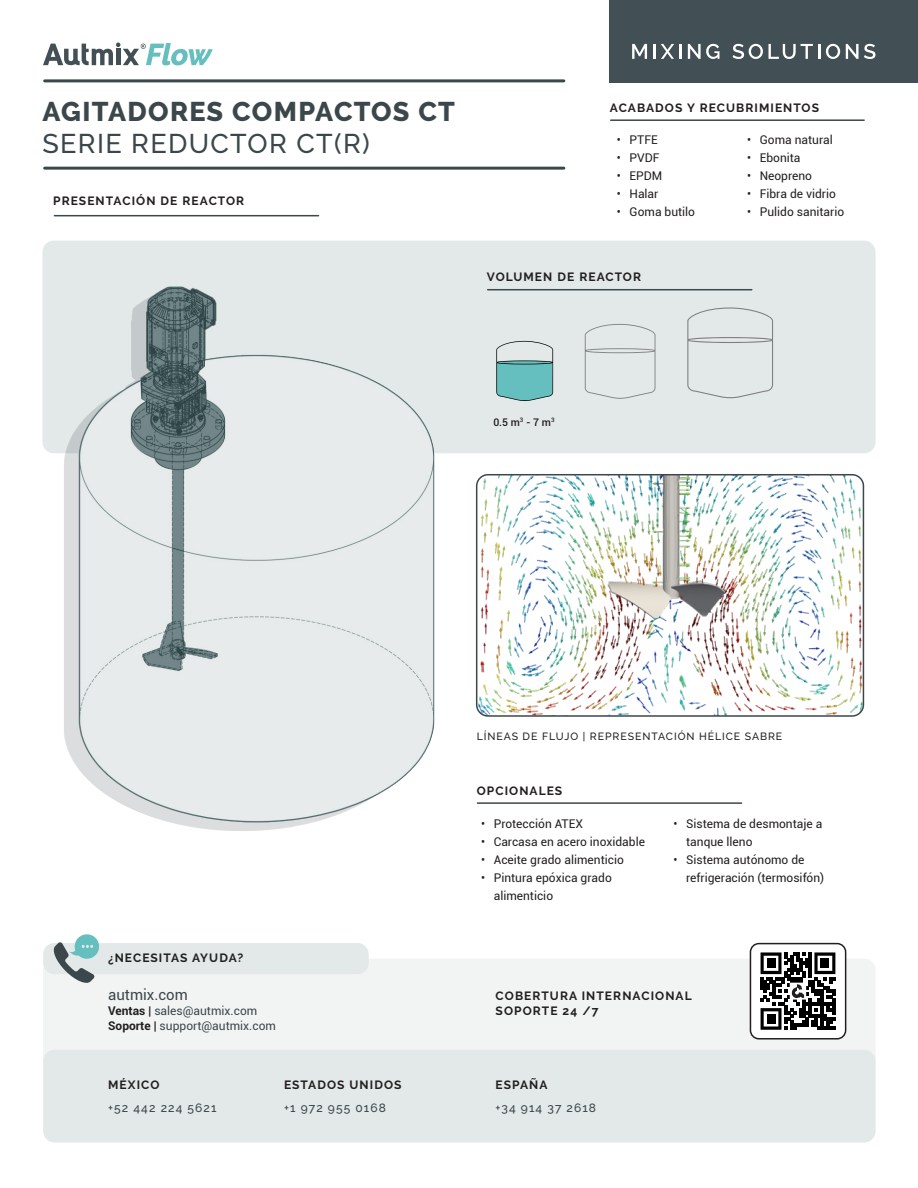
<style>
.page{position:relative;width:918px;height:1188px;background:#fff}
.page>*{position:absolute;margin:0;border:0;box-sizing:border-box;transform-origin:0 0}
.t1{font:800 27px "Raleway";letter-spacing:.045em;color:#3b474a}
.t2{font:500 27px "Raleway";letter-spacing:.05em;color:#3b474a}
.t3{font:15px "Roboto";color:#3b474a}
.t4{font:12px/18px "Roboto";color:#231f20}
.t5{font:700 12px "Raleway";letter-spacing:.09em;color:#231f20}
.t6{font:12px "Roboto";color:#3b474a}
.t7{font:500 12px "Raleway";letter-spacing:.09em;color:#3b474a}
.t8{font:500 10.5px "Raleway";letter-spacing:.09em;color:#231f20}
.t9{font:500 10.5px "Roboto";color:#231f20}
.s1{font-weight:700;color:#231f20}
.s2{color:#231f20}
</style>
<div class="page">
<div style="left:43px;top:241px;width:832px;height:212px;background:#e3e8e8;border-radius:11px"></div>
<img style="left:64px;top:286px;width:371px;height:545px">
<img style="left:477px;top:475px;width:386px;height:239px">
<div style="left:476px;top:474px;width:388px;height:243px;border:2px solid #3b474a;border-radius:11px"></div>
<svg style="left:585px;top:324px;width:70px;height:75px"></svg>
<svg style="left:496px;top:341px;width:57px;height:60px"></svg>
<svg style="left:687px;top:307px;width:86px;height:91px"></svg>
<div style="left:609px;top:0;width:309px;height:82px;background:#424f54"></div>
<hr style="left:45px;top:79px;width:519px;height:3px;background:#3b474a">
<svg style="left:632px;top:44px;width:15px;height:15px"></svg>
<svg style="left:654px;top:44px;width:27px;height:15px"></svg>
<svg style="left:688px;top:44px;width:31px;height:15px"></svg>
<svg style="left:732px;top:44px;width:31px;height:15px"></svg>
<svg style="left:769px;top:44px;width:51px;height:15px"></svg>
<svg style="left:826px;top:44px;width:14px;height:15px"></svg>
<svg style="left:846px;top:44px;width:29px;height:15px"></svg>
<hr style="left:45px;top:167px;width:519px;height:3px;background:#3b474a">
<svg style="left:43px;top:43px;width:170px;height:22px"></svg>
<hr style="left:611px;top:119px;width:253px;height:2px;background:#3b474a">
<hr style="left:54px;top:215px;width:265px;height:1px;background:#3b474a">
<hr style="left:488px;top:289px;width:264px;height:1px;background:#3b474a">
<hr style="left:477px;top:802px;width:265px;height:2px;background:#3b474a">
<div style="left:43px;top:959px;width:833px;height:108px;background:#f2f4f4;border-radius:11px"></div>
<div style="left:750px;top:944px;width:96px;height:95px;background:#fff;border-radius:9px"></div>
<div style="left:750px;top:943px;width:96px;height:97px;border:2px solid #231f20;border-radius:9px"></div>
<div style="left:43px;top:1050px;width:833px;height:92px;background:#e3e8e8;border-radius:11px"></div>
<div style="left:43px;top:943px;width:326px;height:31px;background:#e3e8e8;border-radius:11px"></div>
<svg style="left:51px;top:934px;width:48px;height:49px"></svg>
<svg style="left:761px;top:952px;width:75px;height:78px"></svg>
<p class="t1" style="left:43px;top:96px;width:414px">AGITADORES COMPACTOS CT</p>
<p class="t2" style="left:43px;top:128px;width:329px">SERIE REDUCTOR CT(R)</p>
<p class="t5" style="left:53px;top:194px;width:192px">PRESENTACIÓN DE REACTOR</p>
<p class="t5" style="left:610px;top:101px;width:211px">ACABADOS Y RECUBRIMIENTOS</p>
<p class="t4" style="left:617px;top:130px;width:42px">• PTFE</p>
<p class="t4" style="left:617px;top:148px;width:44px">• PVDF</p>
<p class="t4" style="left:617px;top:166px;width:47px">• EPDM</p>
<p class="t4" style="left:617px;top:184px;width:43px">• Halar</p>
<p class="t4" style="left:617px;top:202px;width:80px">• Goma butilo</p>
<p class="t4" style="left:747px;top:130px;width:87px">• Goma natural</p>
<p class="t4" style="left:747px;top:148px;width:55px">• Ebonita</p>
<p class="t4" style="left:747px;top:166px;width:67px">• Neopreno</p>
<p class="t4" style="left:747px;top:184px;width:91px">• Fibra de vidrio</p>
<p class="t4" style="left:747px;top:202px;width:99px">• Pulido sanitario</p>
<p class="t5" style="left:487px;top:270px;width:156px">VOLUMEN DE REACTOR</p>
<p class="t9" style="left:493px;top:415px;width:63px">0.5 m<sup>3</sup> - 7 m<sup>3</sup></p>
<p class="t5" style="left:108px;top:951px;width:137px">¿NECESITAS AYUDA?</p>
<p class="t3" style="left:108px;top:984px;width:81px">autmix.com</p>
<p class="t6" style="left:108px;top:1002px;width:151px"><span class="s1">Ventas</span> <span class="s2">|</span> sales@autmix.com</p>
<p class="t6" style="left:108px;top:1017px;width:169px"><span class="s1">Soporte</span> <span class="s2">|</span> support@autmix.com</p>
<p class="t8" style="left:477px;top:730px;width:307px">LÍNEAS DE FLUJO | REPRESENTACIÓN HÉLICE SABRE</p>
<p class="t5" style="left:477px;top:784px;width:87px">OPCIONALES</p>
<p class="t4" style="left:481px;top:814px;width:104px">• Protección ATEX</p>
<p class="t4" style="left:481px;top:832px;width:166px">• Carcasa en acero inoxidable</p>
<p class="t4" style="left:481px;top:850px;width:144px">• Aceite grado alimenticio</p>
<p class="t4" style="left:494px;top:868px;width:120px;text-indent:-13px">• Pintura epóxica grado alimenticio</p>
<p class="t4" style="left:686px;top:814px;width:138px;text-indent:-13px">• Sistema de desmontaje a tanque lleno</p>
<p class="t4" style="left:686px;top:850px;width:140px;text-indent:-13px">• Sistema autónomo de refrigeración (termosifón)</p>
<p class="t5" style="left:496px;top:989px;width:198px">COBERTURA INTERNACIONAL</p>
<p class="t5" style="left:496px;top:1004px;width:104px">SOPORTE 24 /7</p>
<p class="t5" style="left:108px;top:1078px;width:53px">MÉXICO</p>
<p class="t5" style="left:284px;top:1078px;width:119px">ESTADOS UNIDOS</p>
<p class="t5" style="left:496px;top:1078px;width:54px">ESPAÑA</p>
<p class="t7" style="left:108px;top:1101px;width:110px">+52 442 224 5621</p>
<p class="t7" style="left:284px;top:1101px;width:103px">+1 972 955 0168</p>
<p class="t7" style="left:496px;top:1101px;width:102px">+34 914 37 2618</p>
</div>
